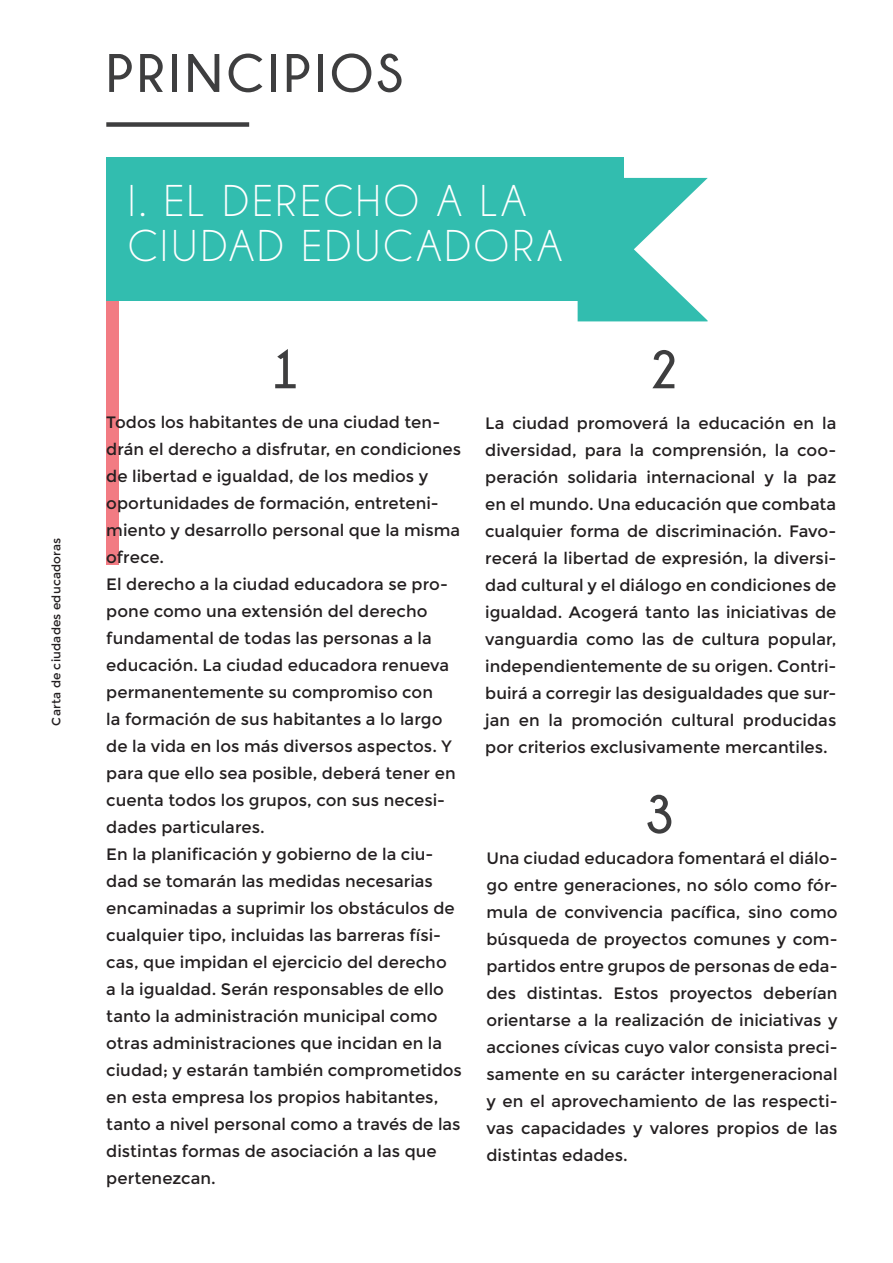
<style>
.page{position:relative;width:893px;height:1263px;background:#fff}
.page>*{position:absolute;margin:0;border:0;box-sizing:border-box;transform-origin:0 0}
.t1{font:700 54px "Champagne&Limousines";letter-spacing:.08em;color:#3e3e3f}
.t2{font:45px/45px "Champagne&Limousines";letter-spacing:.08em;color:#fff}
.t3{font:16.5px/27px "Montserrat";letter-spacing:.005em;color:#231f20;text-align:justify}
.t4{font:12px "Montserrat";letter-spacing:.015em;color:#231f20}
</style>
<div class="page">
<div style="left:106px;top:157px;width:518px;height:144px;background:#32bdaf"></div>
<svg style="left:578px;top:178px;width:130px;height:143px"></svg>
<div style="left:106px;top:122px;width:143px;height:5px;background:#3e3e3f"></div>
<div style="left:106px;top:301px;width:13px;height:263px;background:#f27b83"></div>
<p class="t4" style="left:49px;top:725px;width:190px;rotate:-90deg">Carta de ciudades educadoras</p>
<h1 class="t1" style="left:106px;top:44px;width:298px">PRINCIPIOS</h1>
<h2 class="t2" style="left:128px;top:179px;width:435px">I. EL DERECHO A LA<br>CIUDAD EDUCADORA</h2>
<h1 class="t1" style="left:270px;top:340px;width:32px">1</h1>
<p class="t3" style="left:106px;top:409px;width:357px;text-align:left">Todos los habitantes de una ciudad ten&shy;drán el derecho a disfrutar, en condiciones de libertad e igualdad, de los medios y oportunidades de formación, entreteni&shy;miento y desarrollo personal que la misma ofrece.<br>El derecho a la ciudad educadora se pro&shy;pone como una extensión del derecho fundamental de todas las personas a la educación. La ciudad educadora renueva permanentemente su compromiso con<br>la formación de sus habitantes a lo largo de la vida en los más diversos aspectos. Y para que ello sea posible, deberá tener en cuenta todos los grupos, con sus necesi&shy;dades particulares.<br>En la planificación y gobierno de la ciu&shy;dad se tomarán las medidas necesarias encaminadas a suprimir los obstáculos de cualquier tipo, incluidas las barreras físi&shy;cas, que impidan el ejercicio del derecho<br>a la igualdad. Serán responsables de ello tanto la administración municipal como otras administraciones que incidan en la ciudad; y estarán también comprometidos en esta empresa los propios habitantes, tanto a nivel personal como a través de las distintas formas de asociación a las que pertenezcan.</p>
<h1 class="t1" style="left:648px;top:340px;width:33px">2</h1>
<p class="t3" style="left:485px;top:410px;width:353px">La ciudad promoverá la educación en la diversidad, para la comprensión, la coo&shy;peración solidaria internacional y la paz en el mundo. Una educación que combata cualquier forma de discriminación. Favo&shy;recerá la libertad de expresión, la diversi&shy;dad cultural y el diálogo en condiciones de igualdad. Acogerá tanto las iniciativas de vanguardia como las de cultura popular, independientemente de su origen. Contri&shy;buirá a corregir las desigualdades que sur&shy;jan en la promoción cultural producidas por criterios exclusivamente mercantiles.</p>
<h1 class="t1" style="left:644px;top:785px;width:32px">3</h1>
<p class="t3" style="left:486px;top:845px;width:353px">Una ciudad educadora fomentará el diálo&shy;go entre generaciones, no sólo como fór&shy;mula de convivencia pacífica, sino como búsqueda de proyectos comunes y com&shy;partidos entre grupos de personas de eda&shy;des distintas. Estos proyectos deberían orientarse a la realización de iniciativas y acciones cívicas cuyo valor consista preci&shy;samente en su carácter intergeneracional y en el aprovechamiento de las respecti&shy;vas capacidades y valores propios de las distintas edades.</p>
</div>
